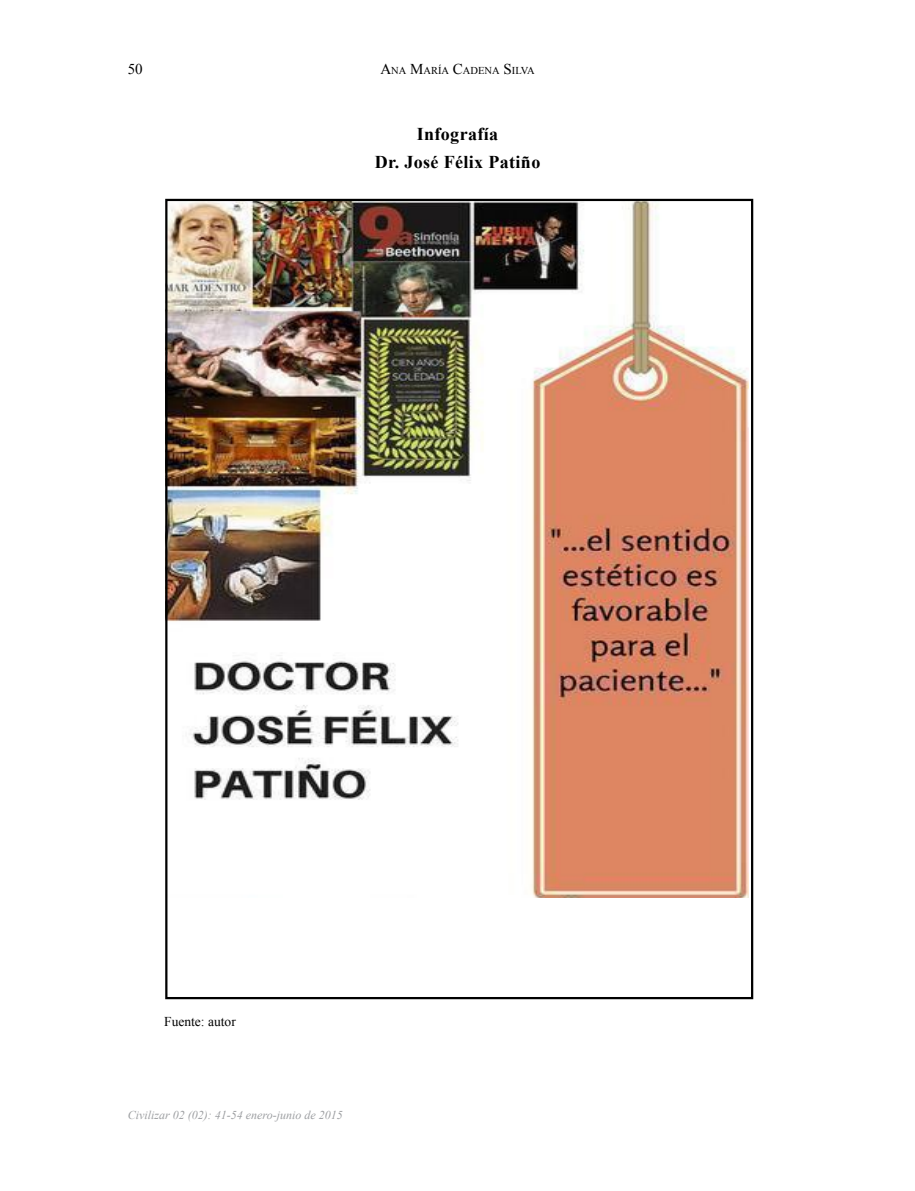
<style>
.page{position:relative;width:915px;height:1191px;background:#fff}
.page>*{position:absolute;margin:0;border:0;box-sizing:border-box;transform-origin:0 0}
.t1{font:700 18px/27.8px "Times New Roman";letter-spacing:.02em;color:#000;text-align:center}
.t2{font:15px "Times New Roman";color:#000}
.t3{font:13.5px "Times New Roman";color:#000}
.t4{font:italic 12px "Times New Roman";color:#9d9fa2}
.t5{font:10.5px "Times New Roman";color:#000}
.s1{font-size:15px}
</style>
<div class="page">
<img style="left:168px;top:202px;width:580px;height:696px">
<p class="t2" style="left:128px;top:59px;width:16px">50</p>
<p class="t5" style="left:380px;top:64px;width:155px"><span class="s1">A</span>NA <span class="s1">M</span>ARÍA <span class="s1">C</span>ADENA <span class="s1">S</span>ILVA</p>
<h1 class="t1" style="left:374px;top:119px;width:167px">Infografía<br>Dr. José Félix Patiño</h1>
<p class="t3" style="left:164px;top:1012px;width:73px">Fuente: autor</p>
<p class="t4" style="left:128px;top:1106px;width:216px">Civilizar 02 (02): 41-54 enero-junio de 2015</p>
</div>
